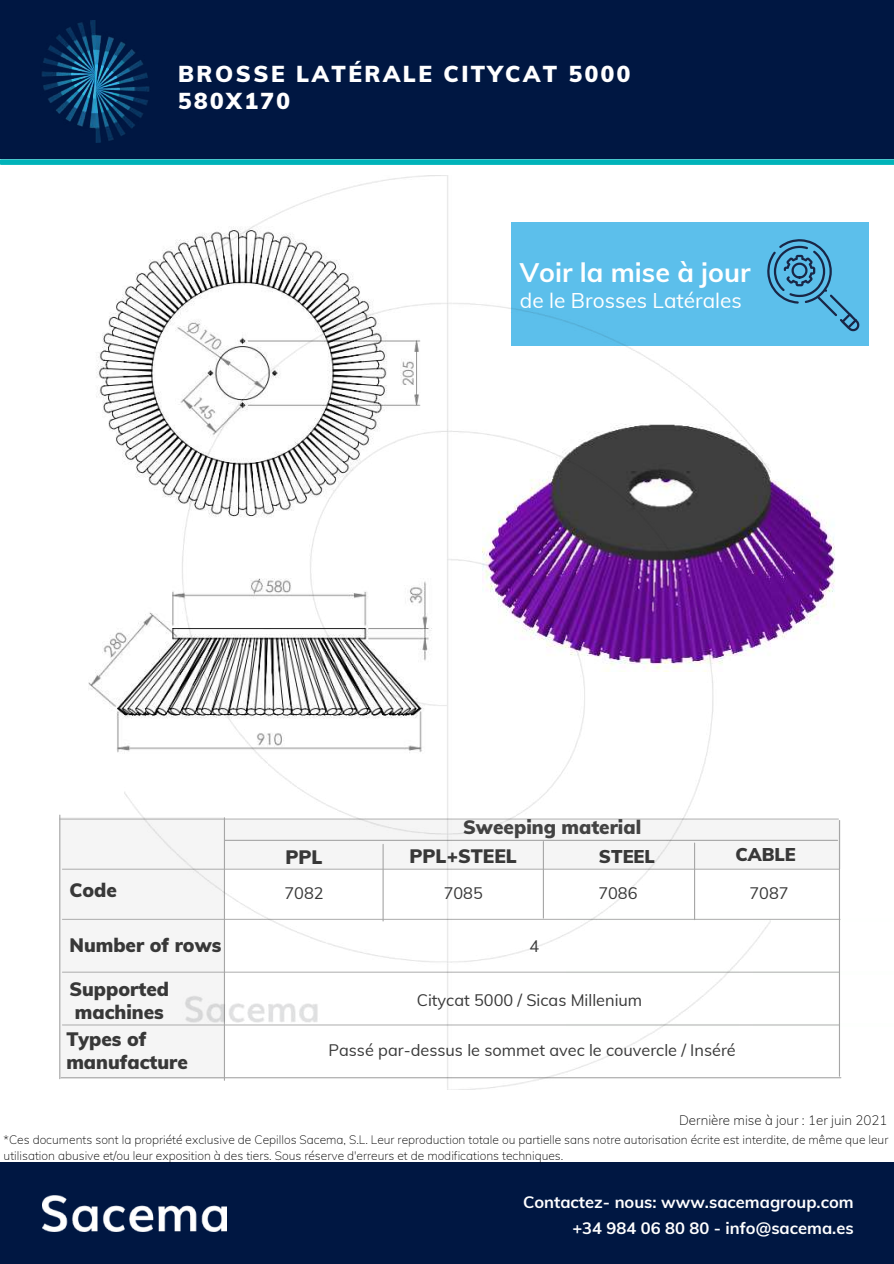
<style>
.page{position:relative;width:894px;height:1264px;background:#fff}
.page>*{position:absolute;margin:0;border:0;box-sizing:border-box;transform-origin:0 0}
.t1{font:700 26.85px "Muli";color:#fff}
.t2{font:900 22.5px/27px "Muli";letter-spacing:.11em;color:#fff}
.t3{font:20.85px "Muli";color:#fff}
.t4{font:900 19.05px/23.1px "Muli";color:#383838}
.t5{font:900 18.15px "Muli";color:#383838}
.t6{font:700 16.5px/26px "Muli";color:#fff;text-align:right}
.t7{font:16.35px "Muli";color:#383838}
.t8{font:200 13.35px "Muli";color:#000}
.t9{font:200 12px/16px "Muli";color:#000}
</style>
<div class="page">
<div style="left:0;top:0;width:893px;height:159px;background:#001742"></div>
<img style="left:42px;top:20px;width:108px;height:122px">
<div style="left:1px;top:159px;width:892px;height:6px;background:#00b3b9"></div>
<img style="left:96px;top:294px;width:28px;height:163px">
<img style="left:88px;top:632px;width:36px;height:121px">
<img style="left:770px;top:470px;width:65px;height:177px">
<div style="left:0;top:1162px;width:893px;height:101px;background:#001742"></div>
<hr style="left:753px;top:918px;width:140px;height:3px;background:#f6fffc">
<svg style="left:770px;top:970px;width:70px;height:4px"></svg>
<svg style="left:770px;top:1023px;width:70px;height:4px"></svg>
<hr style="left:62px;top:918px;width:777px;height:1px;background:#a6a6a6">
<hr style="left:62px;top:971px;width:776px;height:1px;background:#a6a6a6">
<hr style="left:62px;top:1024px;width:776px;height:1px;background:#a6a6a6">
<hr style="left:60px;top:818px;width:778px;height:1px;background:#a6a6a6">
<hr style="left:59px;top:815px;width:1px;height:263px;background:#a6a6a6">
<div style="left:59px;top:817px;width:166px;height:261px;background:#f5f5f5"></div>
<hr style="left:61px;top:1077px;width:779px;height:1px;background:#a6a6a6">
<hr style="left:62px;top:868px;width:776px;height:1px;background:#a6a6a6">
<div style="left:224px;top:820px;width:616px;height:48px;background:#f5f5f5"></div>
<hr style="left:838px;top:820px;width:1px;height:256px;background:#a6a6a6">
<div style="left:511px;top:222px;width:357px;height:124px;background:#5cbfeb"></div>
<svg style="left:770px;top:239px;width:89px;height:92px"></svg>
<img style="left:124px;top:176px;width:646px;height:913px">
<h2 class="t2" style="left:178px;top:60px;width:453px">BROSSE LATÉRALE CITYCAT 5000<br>580X170</h2>
<h1 class="t1" style="left:519px;top:255px;width:232px">Voir la mise à jour</h1>
<h3 class="t3" style="left:519px;top:287px;width:223px">de le Brosses Latérales</h3>
<h3 class="t4" style="left:69px;top:878px;width:49px">Code</h3>
<h3 class="t4" style="left:69px;top:933px;width:153px">Number of rows</h3>
<h3 class="t4" style="left:69px;top:977px;width:101px">Supported machines</h3>
<h3 class="t4" style="left:66px;top:1026px;width:123px">Types of manufacture</h3>
<h3 class="t4" style="left:463px;top:815px;width:179px">Sweeping material</h3>
<h3 class="t4" style="left:285px;top:845px;width:39px">PPL</h3>
<h3 class="t4" style="left:409px;top:844px;width:109px">PPL+STEEL</h3>
<h3 class="t5" style="left:598px;top:845px;width:57px">STEEL</h3>
<h3 class="t5" style="left:735px;top:842px;width:62px">CABLE</h3>
<h3 class="t7" style="left:284px;top:882px;width:41px">7082</h3>
<h3 class="t7" style="left:443px;top:882px;width:41px">7085</h3>
<h3 class="t7" style="left:749px;top:882px;width:41px">7087</h3>
<h3 class="t7" style="left:598px;top:882px;width:41px">7086</h3>
<h3 class="t7" style="left:529px;top:935px;width:11px">4</h3>
<h3 class="t7" style="left:417px;top:989px;width:227px">Citycat 5000 / Sicas Millenium</h3>
<h3 class="t7" style="left:328px;top:1039px;width:409px">Passé par-dessus le sommet avec le couvercle / Inséré</h3>
<p class="t8" style="left:679px;top:1111px;width:210px">Dernière mise à jour : 1er juin 2021</p>
<p class="t9" style="left:4px;top:1131px;width:886px">*Ces documents sont la propriété exclusive de Cepillos Sacema, S.L. Leur reproduction totale ou partielle sans notre autorisation écrite est interdite, de même que leur utilisation abusive et/ou leur exposition à des tiers. Sous réserve d'erreurs et de modifications techniques.</p>
<h3 class="t6" style="left:523px;top:1188px;width:332px">Contactez- nous: www.sacemagroup.com +34 984 06 80 80 - info@sacema.es</h3>
</div>
